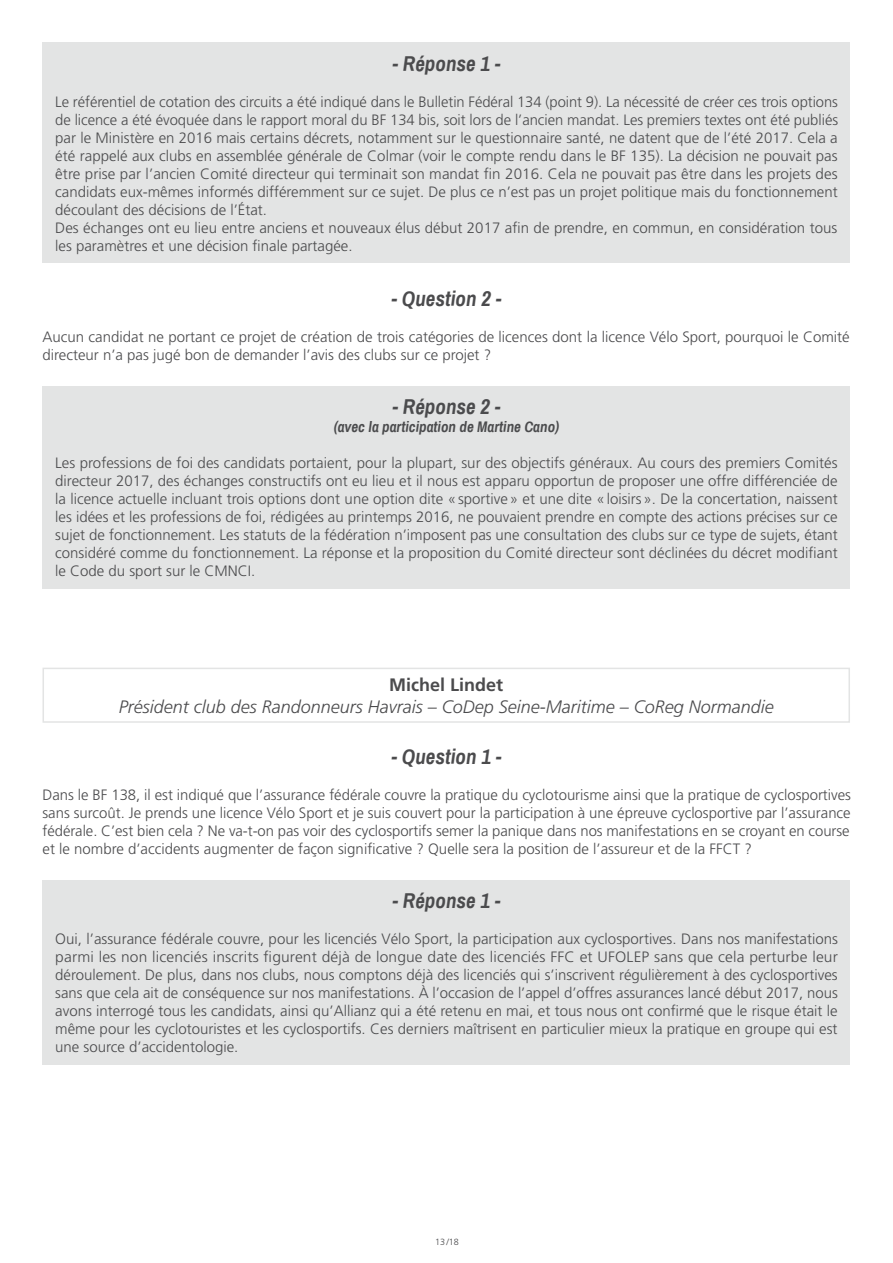
<style>
.page{position:relative;width:893px;height:1263px;background:#fff}
.page>*{position:absolute;margin:0;border:0;box-sizing:border-box;transform-origin:0 0}
.t1{font:italic 700 21px "Archivo Narrow";color:#4b4b4d}
.t2{font:italic 300 18px "Frutiger";color:#4b4b4d}
.t3{font:700 18px "Frutiger";color:#4b4b4d}
.t4{font:300 15px/18px "Frutiger";color:#4b4b4d;text-align:justify}
.t5{font:italic 700 15px "Archivo Narrow";color:#4b4b4d}
.t6{font:300 9px "Frutiger";color:#4b4b4d}
</style>
<div class="page">
<div style="left:43px;top:43px;width:807px;height:220px;background:#e3e4e4"></div>
<div style="left:43px;top:386px;width:807px;height:203px;background:#e3e4e4"></div>
<div style="left:43px;top:880px;width:807px;height:185px;background:#e3e4e4"></div>
<div style="left:43px;top:668px;width:807px;height:55px;border:2px solid #e3e4e4"></div>
<h1 class="t1" style="left:392px;top:50px;width:110px">- Réponse 1 -</h1>
<p class="t4" style="left:55px;top:93px;width:784px;text-align:left">Le référentiel de cotation des circuits a été indiqué dans le Bulletin Fédéral 134 (point 9). La nécessité de créer ces trois options de licence a été évoquée dans le rapport moral du BF 134 bis, soit lors de l’ancien mandat. Les premiers textes ont été publiés par le Ministère en 2016 mais certains décrets, notamment sur le questionnaire santé, ne datent que de l’été 2017. Cela a été rappelé aux clubs en assemblée générale de Colmar (voir le compte rendu dans le BF 135). La décision ne pouvait pas être prise par l’ancien Comité directeur qui terminait son mandat fin 2016. Cela ne pouvait pas être dans les projets des candidats eux-mêmes informés différemment sur ce sujet. De plus ce n’est pas un projet politique mais du fonctionnement découlant des décisions de l’État.<br>Des échanges ont eu lieu entre anciens et nouveaux élus début 2017 afin de prendre, en commun, en considération tous les paramètres et une décision finale partagée.</p>
<h1 class="t1" style="left:391px;top:285px;width:112px">- Question 2 -</h1>
<p class="t4" style="left:43px;top:328px;width:809px">Aucun candidat ne portant ce projet de création de trois catégories de licences dont la licence Vélo Sport, pourquoi le Comité directeur n’a pas jugé bon de demander l’avis des clubs sur ce projet ?</p>
<h1 class="t1" style="left:392px;top:394px;width:110px">- Réponse 2 -</h1>
<p class="t5" style="left:334px;top:418px;width:227px">(avec la participation de Martine Cano)</p>
<p class="t4" style="left:55px;top:454px;width:784px">Les professions de foi des candidats portaient, pour la plupart, sur des objectifs généraux. Au cours des premiers Comités directeur 2017, des échanges constructifs ont eu lieu et il nous est apparu opportun de proposer une offre différenciée de la licence actuelle incluant trois options dont une option dite «sportive» et une dite «loisirs». De la concertation, naissent les idées et les professions de foi, rédigées au printemps 2016, ne pouvaient prendre en compte des actions précises sur ce sujet de fonctionnement. Les statuts de la fédération n’imposent pas une consultation des clubs sur ce type de sujets, étant considéré comme du fonctionnement. La réponse et la proposition du Comité directeur sont déclinées du décret modifiant le Code du sport sur le CMNCI.</p>
<p class="t3" style="left:389px;top:674px;width:116px">Michel Lindet</p>
<p class="t2" style="left:119px;top:696px;width:657px">Président club des Randonneurs Havrais – CoDep Seine-Maritime – CoReg Normandie</p>
<h1 class="t1" style="left:391px;top:744px;width:112px">- Question 1 -</h1>
<p class="t4" style="left:43px;top:786px;width:810px">Dans le BF 138, il est indiqué que l’assurance fédérale couvre la pratique du cyclotourisme ainsi que la pratique de cyclosportives sans surcoût. Je prends une licence Vélo Sport et je suis couvert pour la participation à une épreuve cyclosportive par l’assurance fédérale. C’est bien cela ? Ne va-t-on pas voir des cyclosportifs semer la panique dans nos manifestations en se croyant en course et le nombre d’accidents augmenter de façon significative ? Quelle sera la position de l’assureur et de la FFCT ?</p>
<h1 class="t1" style="left:392px;top:888px;width:110px">- Réponse 1 -</h1>
<p class="t4" style="left:55px;top:930px;width:784px">Oui, l’assurance fédérale couvre, pour les licenciés Vélo Sport, la participation aux cyclosportives. Dans nos manifestations parmi les non licenciés inscrits figurent déjà de longue date des licenciés FFC et UFOLEP sans que cela perturbe leur déroulement. De plus, dans nos clubs, nous comptons déjà des licenciés qui s’inscrivent régulièrement à des cyclosportives sans que cela ait de conséquence sur nos manifestations. à l’occasion de l’appel d’offres assurances lancé début 2017, nous avons interrogé tous les candidats, ainsi qu’Allianz qui a été retenu en mai, et tous nous ont confirmé que le risque était le même pour les cyclotouristes et les cyclosportifs. Ces derniers maîtrisent en particulier mieux la pratique en groupe qui est une source d’accidentologie.</p>
<p class="t6" style="left:435px;top:1237px;width:25px">13/18</p>
</div>
